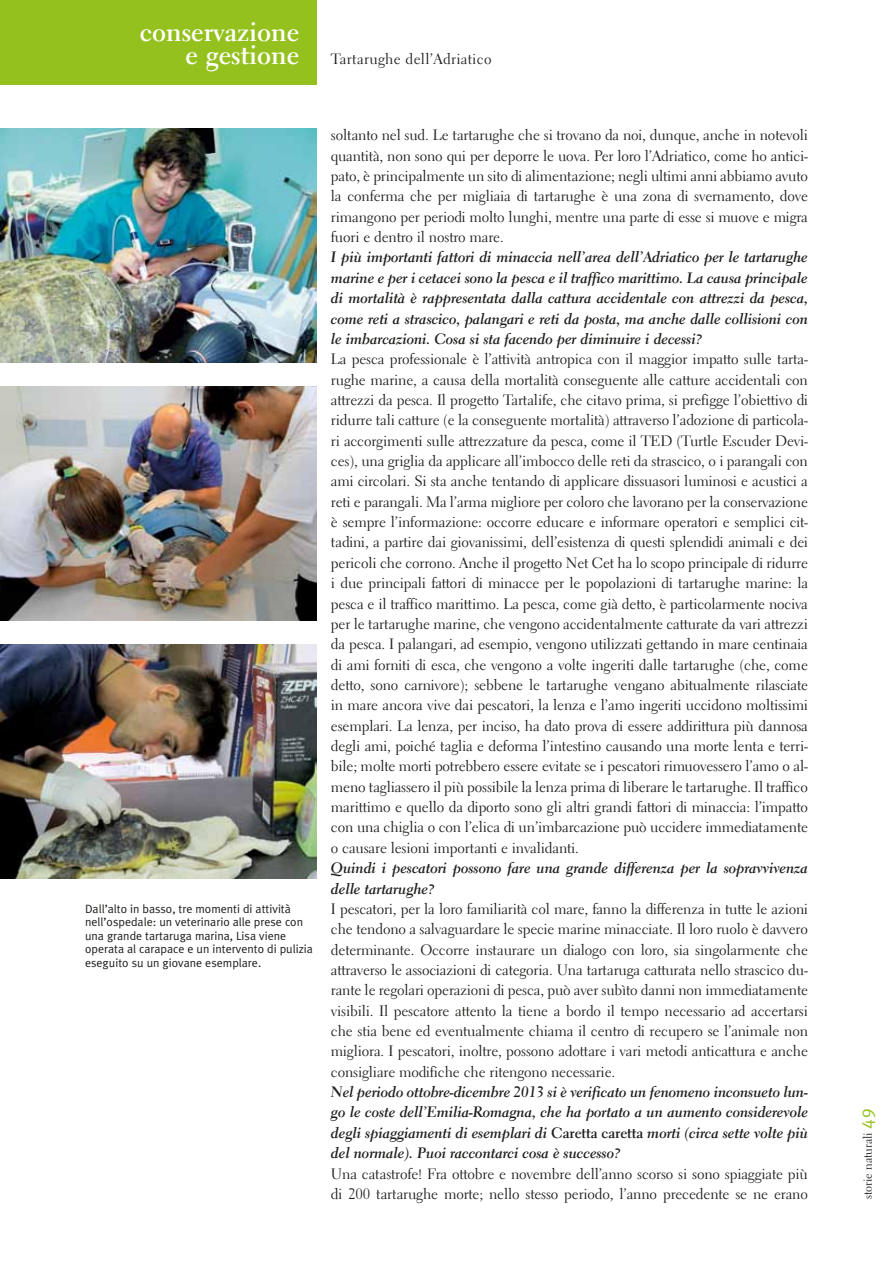
<style>
.page{position:relative;width:893px;height:1263px;background:#fff}
.page>*{position:absolute;margin:0;border:0;box-sizing:border-box;transform-origin:0 0}
.t1{font:700 27px "Electra LH";color:#fff}
.t2{font:15px/20.4px "Electra LH";letter-spacing:-.01em;color:#1d1d1b;text-align:justify}
.t3{font:15px/20.4px "Electra LH Bold Cursive";letter-spacing:-.01em;color:#1d1d1b;text-align:justify}
.t4{font:15px "Electra LH";letter-spacing:.02em;color:#1d1d1b}
.t5{font:12px/13.5px "Meta Plus Normal";color:#1d1d1b}
.t6{font:12px "Electra LH";letter-spacing:-.005em;color:#1d1d1b}
.s1{font-weight:700;font-size:27px;color:#fff}
.s2{font-family:"Electra LH";font-weight:700}
.s3{font-family:"Meta";font-size:18px;color:#95c11f}
</style>
<div class="page">
<div style="left:0;top:0;width:316px;height:85px;background:#95c11f"></div>
<img style="left:0;top:129px;width:316px;height:234px">
<img style="left:0;top:645px;width:316px;height:233px">
<img style="left:0;top:387px;width:316px;height:234px">
<h1 class="t1" style="left:140px;top:15px;width:161px">conservazione</h1>
<p class="t4" style="left:186px;top:49px;width:307px"><span class="s1">e gestione</span> Tartarughe dell’Adriatico</p>
<p class="t5" style="left:85px;top:902px;width:229px">Dall’alto in basso, tre momenti di attività nell’ospedale: un veterinario alle prese con una grande tartaruga marina, Lisa viene operata al carapace e un intervento di pulizia eseguito su un giovane esemplare.</p>
<p class="t2" style="left:331px;top:125px;width:479px">soltanto nel sud. Le tartarughe che si trovano da noi, dunque, anche in notevoli quantità, non sono qui per deporre le uova. Per loro l’Adriatico, come ho antici&shy;pato, è principalmente un sito di alimentazione; negli ultimi anni abbiamo avuto la conferma che per migliaia di tartarughe è una zona di svernamento, dove rimangono per periodi molto lunghi, mentre una parte di esse si muove e migra fuori e dentro il nostro mare.</p>
<p class="t3" style="left:331px;top:247px;width:479px">I più importanti fattori di minaccia nell’area dell’Adriatico per le tartarughe marine e per i cetacei sono la pesca e il traffico marittimo. La causa principale di mortalità è rappresentata dalla cattura accidentale con attrezzi da pesca, come reti a strascico, palangari e reti da posta, ma anche dalle collisioni con le imbarcazioni. Cosa si sta facendo per diminuire i decessi?</p>
<p class="t2" style="left:331px;top:349px;width:479px">La pesca professionale è l’attività antropica con il maggior impatto sulle tarta&shy;rughe marine, a causa della mortalità conseguente alle catture accidentali con attrezzi da pesca. Il progetto Tartalife, che citavo prima, si prefigge l’obiettivo di ridurre tali catture (e la conseguente mortalità) attraverso l’adozione di particola&shy;ri accorgimenti sulle attrezzature da pesca, come il TED (Turtle Escuder Devi&shy;ces), una griglia da applicare all’imbocco delle reti da strascico, o i parangali con ami circolari. Si sta anche tentando di applicare dissuasori luminosi e acustici a reti e parangali. Ma l’arma migliore per coloro che lavorano per la conservazione è sempre l’informazione: occorre educare e informare operatori e semplici cit&shy;tadini, a partire dai giovanissimi, dell’esistenza di questi splendidi animali e dei pericoli che corrono. Anche il progetto Net Cet ha lo scopo principale di ridurre i due principali fattori di minacce per le popolazioni di tartarughe marine: la pesca e il traffico marittimo. La pesca, come già detto, è particolarmente nociva per le tartarughe marine, che vengono accidentalmente catturate da vari attrezzi da pesca. I palangari, ad esempio, vengono utilizzati gettando in mare centinaia di ami forniti di esca, che vengono a volte ingeriti dalle tartarughe (che, come detto, sono carnivore); sebbene le tartarughe vengano abitualmente rilasciate in mare ancora vive dai pescatori, la lenza e l’amo ingeriti uccidono moltissimi esemplari. La lenza, per inciso, ha dato prova di essere addirittura più dannosa degli ami, poiché taglia e deforma l’intestino causando una morte lenta e terri&shy;bile; molte morti potrebbero essere evitate se i pescatori rimuovessero l’amo o al&shy;meno tagliassero il più possibile la lenza prima di liberare le tartarughe. Il traffico marittimo e quello da diporto sono gli altri grandi fattori di minaccia: l’impatto con una chiglia o con l’elica di un’imbarcazione può uccidere immediatamente o causare lesioni importanti e invalidanti.</p>
<p class="t3" style="left:331px;top:858px;width:479px">Quindi i pescatori possono fare una grande differenza per la sopravvivenza delle tartarughe?</p>
<p class="t2" style="left:331px;top:899px;width:479px">I pescatori, per la loro familiarità col mare, fanno la differenza in tutte le azioni che tendono a salvaguardare le specie marine minacciate. Il loro ruolo è davvero determinante. Occorre instaurare un dialogo con loro, sia singolarmente che attraverso le associazioni di categoria. Una tartaruga catturata nello strascico du&shy;rante le regolari operazioni di pesca, può aver subìto danni non immediatamente visibili. Il pescatore attento la tiene a bordo il tempo necessario ad accertarsi che stia bene ed eventualmente chiama il centro di recupero se l’animale non migliora. I pescatori, inoltre, possono adottare i vari metodi anticattura e anche consigliare modifiche che ritengono necessarie.</p>
<p class="t3" style="left:331px;top:1082px;width:479px">Nel periodo ottobre-dicembre 2013 si è verificato un fenomeno inconsueto lun&shy;go le coste dell’Emilia-Romagna, che ha portato a un aumento considerevole degli spiaggiamenti di esemplari di <span class="s2">Caretta caretta</span> morti (circa sette volte più del normale). Puoi raccontarci cosa è successo?</p>
<p class="t2" style="left:331px;top:1163px;width:478px">Una catastrofe! Fra ottobre e novembre dell’anno scorso si sono spiaggiate più di 200 tartarughe morte; nello stesso periodo, l’anno precedente se ne erano</p>
<p class="t6" style="left:860px;top:1199px;width:92px;rotate:-90deg">storie naturali <span class="s3">49</span></p>
</div>
